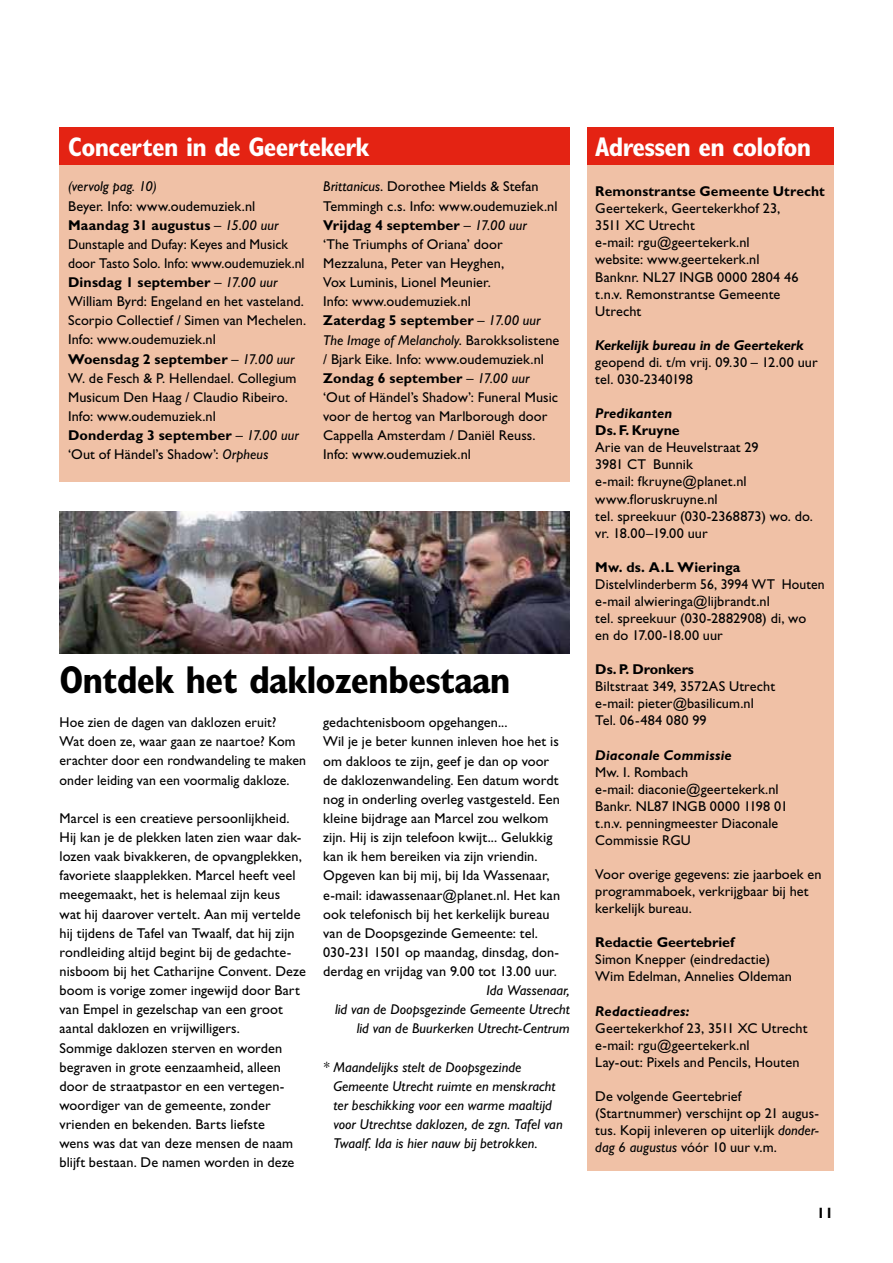
<style>
.page{position:relative;width:893px;height:1263px;background:#fff}
.page>*{position:absolute;margin:0;border:0;box-sizing:border-box;transform-origin:0 0}
.t1{font:700 condensed 39px "Gill Sans Std";letter-spacing:-.025em;color:#000}
.t2{font:700 condensed 27px "Gill Sans Std";letter-spacing:-.025em;color:#fff}
.t3{font:700 15px "Gill Sans Std";color:#000}
.t4{font:14.25px/19.2px "Gill Sans Std";letter-spacing:.005em;color:#000}
.t5{font:italic 14.25px/19.2px "Gill Sans Std";letter-spacing:.005em;color:#000;text-align:right}
.t6{font:14.25px/17.1px "Gill Sans Std";letter-spacing:.005em;color:#000;scale:.96 1}
.t7{font:700 14.25px "Gill Sans Std";letter-spacing:.005em;color:#000}
.t8{font:italic 700 14.25px "Gill Sans Std";letter-spacing:.005em;color:#000}
.s1{font-style:italic}
.s2{font-weight:700}
</style>
<div class="page">
<div style="left:587px;top:165px;width:246px;height:1005px;background:#f0c1a6"></div>
<div style="left:587px;top:128px;width:246px;height:37px;background:#e42313"></div>
<div style="left:60px;top:165px;width:510px;height:317px;background:#f0c1a6"></div>
<img style="left:60px;top:511px;width:510px;height:143px">
<div style="left:60px;top:128px;width:510px;height:37px;background:#e42313"></div>
<h2 class="t2" style="left:68px;top:131px;width:303px">Concerten in de Geertekerk</h2>
<p class="t4" style="left:68px;top:177px;width:240px"><span class="s1">(vervolg pag. 10)<br></span>Beyer<span class="s1">.</span> Info: www.oudemuziek.nl <span class="s2">Maandag 31 augustus</span> – <span class="s1">15.00 uur </span>Dunstaple and Dufay: Keyes and Musick door Tasto Solo. Info: www.oudemuziek.nl <span class="s2">Dinsdag 1 september</span> – <span class="s1">17.00 uur </span>William Byrd: Engeland en het vasteland.<br>Scorpio Collectief / Simen van Mechelen.<br>Info: www.oudemuziek.nl<br><span class="s2">Woensdag 2 september</span> – <span class="s1">17.00 uur </span>W. de Fesch &amp; P. Hellendael. Collegium Musicum Den Haag / Claudio Ribeiro.<br>Info: www.oudemuziek.nl<br><span class="s2">Donderdag 3 september</span> – <span class="s1">17.00 uur </span>‘Out of Händel’s Shadow’: <span class="s1">Orpheus</span></p>
<p class="t4" style="left:323px;top:177px;width:238px"><span class="s1">Brittanicus</span>. Dorothee Mields &amp; Stefan Temmingh c.s. Info: www.oudemuziek.nl <span class="s2">Vrijdag 4 september</span> <span class="s1">– 17.00 uur<br></span>‘The Triumphs of Oriana’ door Mezzaluna, Peter van Heyghen,<br>Vox Luminis, Lionel Meunier.<br>Info: www.oudemuziek.nl<br><span class="s2">Zaterdag 5 september</span> – <span class="s1">17.00 uur The Image of Melancholy</span>. Barokksolistene / Bjark Eike. Info: www.oudemuziek.nl <span class="s2">Zondag 6 september</span> – <span class="s1">17.00 uur </span>‘Out of Händel’s Shadow’: Funeral Music voor de hertog van Marlborough door Cappella Amsterdam / Daniël Reuss.<br>Info: www.oudemuziek.nl</p>
<h1 class="t1" style="left:60px;top:657px;width:452px">Ontdek het daklozenbestaan</h1>
<p class="t4" style="left:60px;top:713px;width:248px">Hoe zien de dagen van daklozen eruit?<br>Wat doen ze, waar gaan ze naartoe? Kom erachter door een rondwandeling te maken onder leiding van een voormalig dakloze.</p>
<p class="t4" style="left:60px;top:808px;width:248px">Marcel is een creatieve persoonlijkheid.<br>Hij kan je de plekken laten zien waar dak&shy;lozen vaak bivakkeren, de opvangplekken, favoriete slaapplekken. Marcel heeft veel meegemaakt, het is helemaal zijn keus<br>wat hij daarover vertelt. Aan mij vertelde hij tijdens de Tafel van Twaalf, dat hij zijn rondleiding altijd begint bij de gedachte&shy;nisboom bij het Catharijne Convent. Deze boom is vorige zomer ingewijd door Bart van Empel in gezelschap van een groot aantal daklozen en vrijwilligers.<br>Sommige daklozen sterven en worden begraven in grote eenzaamheid, alleen door de straatpastor en een vertegen&shy;woordiger van de gemeente, zonder vrienden en bekenden. Barts liefste<br>wens was dat van deze mensen de naam blijft bestaan. De namen worden in deze</p>
<p class="t4" style="left:323px;top:713px;width:238px">gedachtenisboom opgehangen...<br>Wil je je beter kunnen inleven hoe het is om dakloos te zijn, geef je dan op voor de daklozenwandeling. Een datum wordt nog in onderling overleg vastgesteld. Een kleine bijdrage aan Marcel zou welkom zijn. Hij is zijn telefoon kwijt... Gelukkig kan ik hem bereiken via zijn vriendin.<br>Opgeven kan bij mij, bij Ida Wassenaar, e-mail: idawassenaar@planet.nl. Het kan ook telefonisch bij het kerkelijk bureau van de Doopsgezinde Gemeente: tel.<br>030-231 1501 op maandag, dinsdag, don&shy;derdag en vrijdag van 9.00 tot 13.00 uur.</p>
<p class="t5" style="left:335px;top:981px;width:236px">Ida Wassenaar,<br>lid van de Doopsgezinde Gemeente Utrecht lid van de Buurkerken Utrecht-Centrum</p>
<p class="t5" style="left:333px;top:1057px;width:231px;text-align:left;text-indent:-10px">* Maandelijks stelt de Doopsgezinde Gemeente Utrecht ruimte en menskracht ter beschikking voor een warme maaltijd voor Utrechtse daklozen, de zgn. Tafel van Twaalf. Ida is hier nauw bij betrokken.</p>
<h2 class="t2" style="left:595px;top:130px;width:217px">Adressen en colofon</h2>
<p class="t7" style="left:595px;top:183px;width:231px">Remonstrantse Gemeente Utrecht</p>
<p class="t4" style="left:595px;top:200px;width:205px;line-height:17.1px">Geertekerk, Geertekerkhof 23,<br>3511 XC Utrecht<br>e-mail: rgu@geertekerk.nl website: www.geertekerk.nl<br>Banknr. NL27 INGB 0000 2804 46 t.n.v. Remonstrantse Gemeente<br>Utrecht</p>
<p class="t8" style="left:595px;top:337px;width:209px">Kerkelijk bureau in de Geertekerk</p>
<p class="t4" style="left:595px;top:354px;width:224px;line-height:17.1px">geopend di. t/m vrij. 09.30 – 12.00 uur tel. 030-2340198</p>
<p class="t8" style="left:595px;top:405px;width:78px">Predikanten</p>
<p class="t7" style="left:595px;top:422px;width:86px">Ds. F. Kruyne</p>
<p class="t4" style="left:595px;top:439px;width:219px;line-height:17.1px">Arie van de Heuvelstraat 29<br>3981 CT Bunnik<br>e-mail: fkruyne@planet.nl www.floruskruyne.nl<br>tel. spreekuur (030-2368873) wo. do. vr. 18.00–19.00 uur</p>
<p class="t7" style="left:595px;top:559px;width:147px">Mw. ds. A.L Wieringa</p>
<p class="t6" style="left:595px;top:575px;width:240px">Distelvlinderberm 56, 3994 WT Houten e-mail alwieringa@lijbrandt.nl<br>tel. spreekuur (030-2882908) di, wo<br>en do 17.00-18.00 uur</p>
<p class="t7" style="left:595px;top:661px;width:100px">Ds. P. Dronkers</p>
<p class="t4" style="left:595px;top:678px;width:181px;line-height:17.1px">Biltstraat 349, 3572AS Utrecht e-mail: pieter@basilicum.nl<br>Tel. 06-484 080 99</p>
<p class="t8" style="left:595px;top:746px;width:138px">Diaconale Commissie</p>
<p class="t4" style="left:595px;top:763px;width:194px;line-height:17.1px">Mw. I. Rombach<br>e-mail: diaconie@geertekerk.nl<br>Bankr. NL87 INGB 0000 1198 01 t.n.v. penningmeester Diaconale<br>Commissie RGU</p>
<p class="t4" style="left:595px;top:866px;width:228px;line-height:17.1px">Voor overige gegevens: zie jaarboek en programmaboek, verkrijgbaar bij het kerkelijk bureau.</p>
<p class="t7" style="left:595px;top:934px;width:140px">Redactie Geertebrief</p>
<p class="t4" style="left:595px;top:951px;width:198px;line-height:17.1px">Simon Knepper (eindredactie)<br>Wim Edelman, Annelies Oldeman</p>
<p class="t8" style="left:595px;top:1002px;width:96px">Redactieadres:</p>
<p class="t4" style="left:595px;top:1019px;width:214px;line-height:17.1px">Geertekerkhof 23, 3511 XC Utrecht e-mail: rgu@geertekerk.nl<br>Lay-out: Pixels and Pencils, Houten</p>
<p class="t4" style="left:595px;top:1088px;width:225px;line-height:17.1px">De volgende Geertebrief (Startnummer) verschijnt op 21 augus&shy;tus. Kopij inleveren op uiterlijk <span class="s1">donder&shy;dag 6 augustus</span> vóór 10 uur v.m.</p>
<p class="t3" style="left:817px;top:1204px;width:18px">11</p>
</div>
